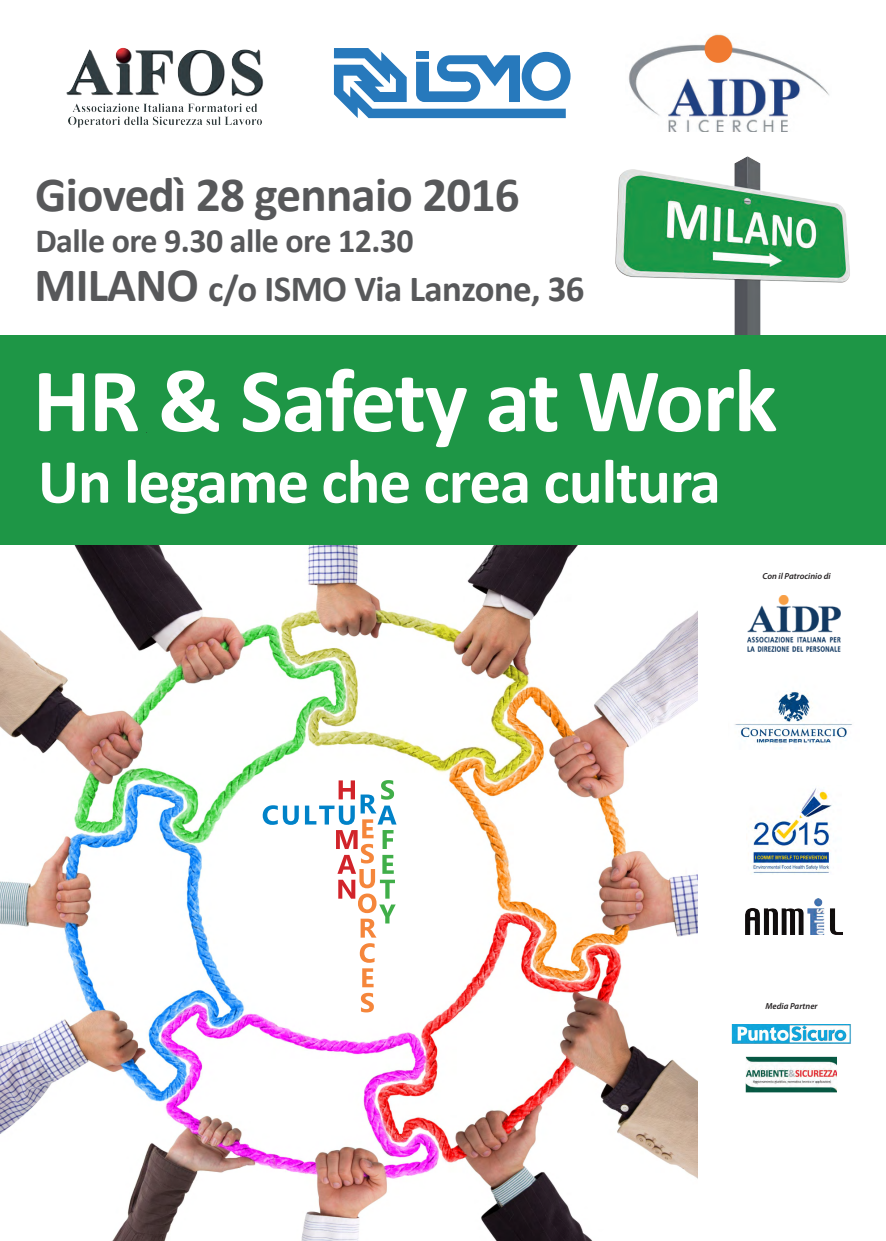
<style>
.page{position:relative;width:886px;height:1241px;background:#fff}
.page>*{position:absolute;margin:0;border:0;box-sizing:border-box;transform-origin:0 0}
.t1{font:700 91.19px "Calibri";letter-spacing:-.02em;color:#fff}
.t2{font:700 63px "Calibri";letter-spacing:-.015em;color:#fff}
.t3{font:700 49.12px "Calibri";letter-spacing:-.015em;color:#57585a}
.t4{font:700 36.88px "Calibri";letter-spacing:-.015em;color:#57585a}
.t5{font:700 33.94px "Calibri";letter-spacing:-.015em;color:#57585a}
.t6{font:italic 600 8.75px "Myriad Pro";color:#231f20}
.s1{font-size:48.06px}
</style>
<div class="page">
<img style="left:615px;top:131px;width:235px;height:204px">
<img style="left:0;top:544px;width:697px;height:696px">
<div style="left:0;top:335px;width:886px;height:209px;background:#1e9646"></div>
<img style="left:752px;top:788px;width:80px;height:86px">
<img style="left:732px;top:1024px;width:119px;height:19px">
<img style="left:746px;top:898px;width:96px;height:36px">
<img style="left:747px;top:595px;width:94px;height:56px">
<img style="left:745px;top:1056px;width:92px;height:36px">
<img style="left:735px;top:692px;width:117px;height:57px">
<img style="left:628px;top:34px;width:202px;height:97px">
<svg style="left:334px;top:48px;width:236px;height:70px"></svg>
<img style="left:66px;top:47px;width:198px;height:81px">
<svg style="left:263px;top:805px;width:36px;height:19px"></svg>
<svg style="left:305px;top:780px;width:91px;height:157px"></svg>
<svg style="left:360px;top:943px;width:14px;height:19px"></svg>
<svg style="left:361px;top:968px;width:13px;height:44px"></svg>
<div style="left:705px;top:35px;width:27px;height:28px;background:#f07a31;border-radius:50%"></div>
<h3 class="t3" style="left:35px;top:160px;width:486px">Giovedì 28 gennaio 2016</h3>
<h3 class="t5" style="left:35px;top:216px;width:380px">Dalle ore 9.30 alle ore 12.30</h3>
<h3 class="t4" style="left:34px;top:263px;width:552px"><span class="s1">MILANO</span> c/o ISMO Via Lanzone, 36</h3>
<h1 class="t1" style="left:33px;top:336px;width:746px">HR &amp; Safety at Work</h1>
<h2 class="t2" style="left:38px;top:437px;width:684px">Un legame che crea cultura</h2>
<p class="t6" style="left:762px;top:570px;width:70px">Con il Patrocinio di</p>
<p class="t6" style="left:765px;top:1000px;width:54px">Media Partner</p>
</div>
